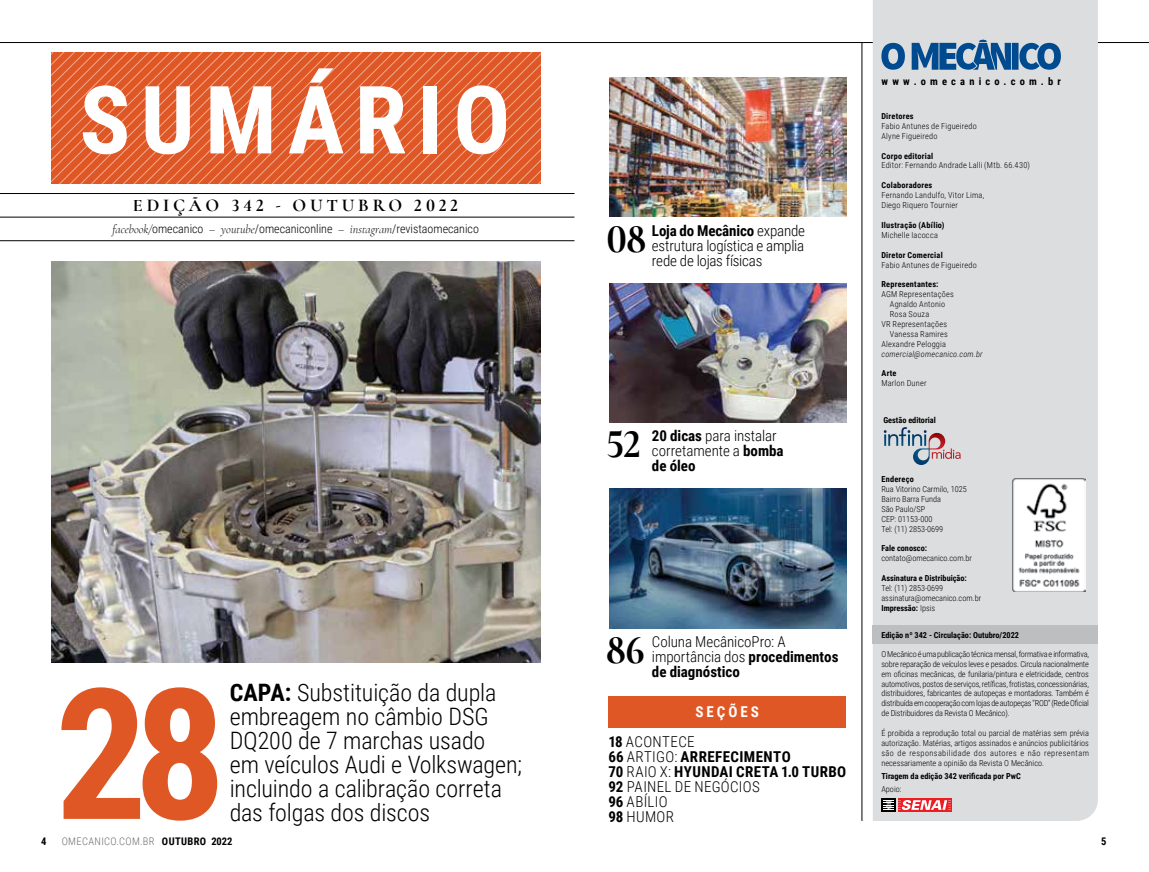
<style>
.page{position:relative;width:1149px;height:872px;background:#fff}
.page>*{position:absolute;margin:0;border:0;box-sizing:border-box;transform-origin:0 0}
.t1{font:700 182.4px "Roboto Condensed";color:#e05726}
.t2{font:700 94.35px "Roboto Condensed";letter-spacing:.11em;color:#fff}
.t3{font:700 41.1px "Cormorant";color:#000}
.t4{font:300 24px/24px "Roboto Condensed";letter-spacing:-.005em;color:#000}
.t5{font:700 18px "Cormorant";letter-spacing:.21em;color:#000}
.t6{font:300 15px/15px "Roboto Condensed";letter-spacing:-.005em;color:#000}
.t7{font:300 15px/15px "Roboto Condensed";letter-spacing:.02em;color:#000}
.t8{font:700 15px "Roboto Condensed";letter-spacing:.2em;color:#fff}
.t9{font:300 12px "Roboto Condensed";color:#000}
.t10{font:300 10.5px "Roboto Condensed";letter-spacing:.035em;color:#6d6e71}
.t11{font:700 10.5px "Roboto Condensed";letter-spacing:.4em;color:#000}
.t12{font:300 8.25px/9.9px "Roboto Condensed";letter-spacing:.02em;color:#000}
.t13{font:300 8.25px/9.9px "Roboto Condensed";color:#000}
.t14{font:700 8.25px "Roboto Condensed";color:#000}
.t15{font:700 8.25px "Roboto Condensed";letter-spacing:.025em;color:#000}
.t16{font:italic 300 8.25px "Roboto Condensed";letter-spacing:.025em;color:#000}
.t17{font:700 8.25px "Roboto Condensed";letter-spacing:.03em;color:#000}
.s1{font-family:"Cormorant";font-style:italic}
.s2{font-weight:700}
.s3{font-weight:700;color:#000}
</style>
<div class="page">
<img style="left:51px;top:261px;width:489px;height:401px">
<svg style="left:51px;top:52px;width:489px;height:132px;background:#e26437"></svg>
<hr style="left:0;top:42px;width:1148px;height:1px;background:#000">
<hr style="left:0;top:193px;width:574px;height:1px;background:#000">
<hr style="left:0;top:217px;width:574px;height:1px;background:#000">
<hr style="left:0;top:240px;width:574px;height:1px;background:#000">
<hr style="left:861px;top:43px;width:1px;height:778px;background:#000">
<div style="left:608px;top:696px;width:237px;height:31px;background:#e05726"></div>
<div style="left:872px;top:0;width:225px;height:821px;background:#dcddde"></div>
<div style="left:881px;top:798px;width:14px;height:13px;background:#000"></div>
<div style="left:897px;top:798px;width:53px;height:13px;background:#ed1d24"></div>
<svg style="left:883px;top:800px;width:67px;height:10px"></svg>
<div style="left:872px;top:625px;width:225px;height:19px;background:#bcbec0"></div>
<svg style="left:881px;top:40px;width:179px;height:30px;background:#5c87b0"></svg>
<img style="left:609px;top:77px;width:237px;height:139px">
<img style="left:609px;top:283px;width:237px;height:139px">
<img style="left:609px;top:489px;width:237px;height:139px">
<svg style="left:883px;top:427px;width:77px;height:38px;background:#bcbac2"></svg>
<img style="left:1011px;top:478px;width:73px;height:114px">
<h2 class="t2" style="left:79px;top:54px;width:432px">SUMÁRIO</h2>
<h3 class="t5" style="left:133px;top:194px;width:327px">EDIÇÃO 342 - OUTUBRO 2022</h3>
<h3 class="t9" style="left:112px;top:221px;width:368px"><span class="s1">facebook/</span>omecanico <span class="s1">– youtube</span>/omecaniconline <span class="s1">– instagram</span>/revistaomecanico</h3>
<h1 class="t1" style="left:55px;top:626px;width:172px">28</h1>
<h3 class="t4" style="left:230px;top:680px;width:293px"><span class="s2">CAPA:</span> Substituição da dupla embreagem no câmbio DSG<br>DQ200 de 7 marchas usado<br>em veículos Audi e Volkswagen; incluindo a calibração correta</h3>
<h3 class="t4" style="left:230px;top:800px;width:202px">das folgas dos discos</h3>
<h3 class="t6" style="left:651px;top:223px;width:154px;text-align:justify"><span class="s2">Loja do Mecânico</span> expande estrutura logística e amplia rede de lojas físicas</h3>
<h3 class="t3" style="left:606px;top:214px;width:42px">08</h3>
<h3 class="t3" style="left:605px;top:418px;width:37px">52</h3>
<h3 class="t6" style="left:651px;top:427px;width:133px"><span class="s2">20 dicas</span> para instalar corretamente a <span class="s2">bomba de óleo</span></h3>
<h3 class="t3" style="left:605px;top:624px;width:41px">86</h3>
<h3 class="t6" style="left:651px;top:633px;width:188px">Coluna MecânicoPro: A importância dos <span class="s2">procedimentos de diagnóstico</span></h3>
<h3 class="t8" style="left:695px;top:701px;width:65px">SEÇÕES</h3>
<h3 class="t7" style="left:608px;top:733px;width:239px"><span class="s2">18</span> ACONTECE<br><span class="s2">66</span> ARTIGO: <span class="s2">ARREFECIMENTO<br>70</span> RAIO X: <span class="s2">HYUNDAI CRETA 1.0 TURBO<br>92</span> PAINEL DE NEGÓCIOS<br><span class="s2">96</span> ABÍLIO<br><span class="s2">98</span> HUMOR</h3>
<p class="t11" style="left:881px;top:74px;width:181px">www.omecanico.com.br</p>
<p class="t15" style="left:881px;top:110px;width:34px">Diretores</p>
<p class="t12" style="left:881px;top:121px;width:97px">Fabio Antunes de Figueiredo<br>Alyne Figueiredo</p>
<p class="t15" style="left:881px;top:150px;width:53px">Corpo editorial</p>
<p class="t12" style="left:881px;top:160px;width:150px">Editor: Fernando Andrade Lalli (Mtb. 66.430)</p>
<p class="t15" style="left:881px;top:179px;width:52px">Colaboradores</p>
<p class="t12" style="left:881px;top:190px;width:104px">Fernando Landulfo, Vitor Lima,<br>Diego Riquero Tournier</p>
<p class="t15" style="left:881px;top:219px;width:65px">Ilustração (Abílio)</p>
<p class="t12" style="left:881px;top:230px;width:58px">Michelle Iacocca</p>
<p class="t15" style="left:881px;top:249px;width:63px">Diretor Comercial</p>
<p class="t12" style="left:881px;top:259px;width:97px">Fabio Antunes de Figueiredo</p>
<p class="t17" style="left:881px;top:278px;width:59px">Representantes:</p>
<p class="t12" style="left:881px;top:289px;width:74px">AGM Representações</p>
<p class="t12" style="left:889px;top:299px;width:57px">Agnaldo Antonio</p>
<p class="t12" style="left:889px;top:309px;width:41px">Rosa Souza</p>
<p class="t12" style="left:881px;top:319px;width:67px">VR Representações</p>
<p class="t12" style="left:889px;top:329px;width:59px">Vanessa Ramires</p>
<p class="t12" style="left:881px;top:338px;width:66px">Alexandre Peloggia</p>
<p class="t16" style="left:881px;top:348px;width:103px">comercial@omecanico.com.br</p>
<p class="t14" style="left:881px;top:368px;width:17px">Arte</p>
<p class="t12" style="left:881px;top:378px;width:47px">Marlon Duner</p>
<p class="t14" style="left:883px;top:414px;width:54px">Gestão editorial</p>
<p class="t17" style="left:881px;top:473px;width:34px">Endereço</p>
<p class="t13" style="left:881px;top:484px;width:87px">Rua Vitorino Carmilo, 1025<br>Bairro Barra Funda<br>São Paulo/SP<br>CEP: 01153-000<br>Tel: (11) 2853-0699</p>
<p class="t14" style="left:881px;top:542px;width:47px">Fale conosco:</p>
<p class="t13" style="left:881px;top:553px;width:92px">contato@omecanico.com.br</p>
<p class="t14" style="left:881px;top:572px;width:87px">Assinatura e Distribuição:</p>
<p class="t13" style="left:881px;top:583px;width:101px">Tel: (11) 2853-0699 assinatura@omecanico.com.br<br><span class="s2">Impressão:</span> Ipsis</p>
<p class="t14" style="left:881px;top:629px;width:139px">Edição nº 342 - Circulação: Outubro/2022</p>
<p class="t12" style="left:881px;top:648px;width:209px;text-align:justify">O Mecânico é uma publicação técnica mensal, formativa e informativa, sobre reparação de veículos leves e pesados. Circula nacionalmente em oficinas mecânicas, de funilaria/pintura e eletricidade, centros automotivos, postos de serviços, retíficas, frotistas, concessionárias, distribuidores, fabricantes de autopeças e montadoras. Também é distribuída em cooperação com lojas de autopeças “ROD” (Rede Oficial de Distribuidores da Revista O Mecânico).</p>
<p class="t12" style="left:881px;top:728px;width:209px;text-align:justify">É proibida a reprodução total ou parcial de matérias sem prévia autorização. Matérias, artigos assinados e anúncios publicitários são de responsabilidade dos autores e não representam necessariamente a opinião da Revista O Mecânico.</p>
<p class="t12" style="left:881px;top:783px;width:22px">Apoio:</p>
<p class="t14" style="left:881px;top:770px;width:141px">Tiragem da edição 342 verificada por PwC</p>
<p class="t11" style="left:41px;top:834px;width:7px">4</p>
<p class="t10" style="left:62px;top:834px;width:172px">OMECANICO.COM.BR <span class="s3">OUTUBRO 2022</span></p>
<p class="t11" style="left:1100px;top:834px;width:7px">5</p>
</div>
